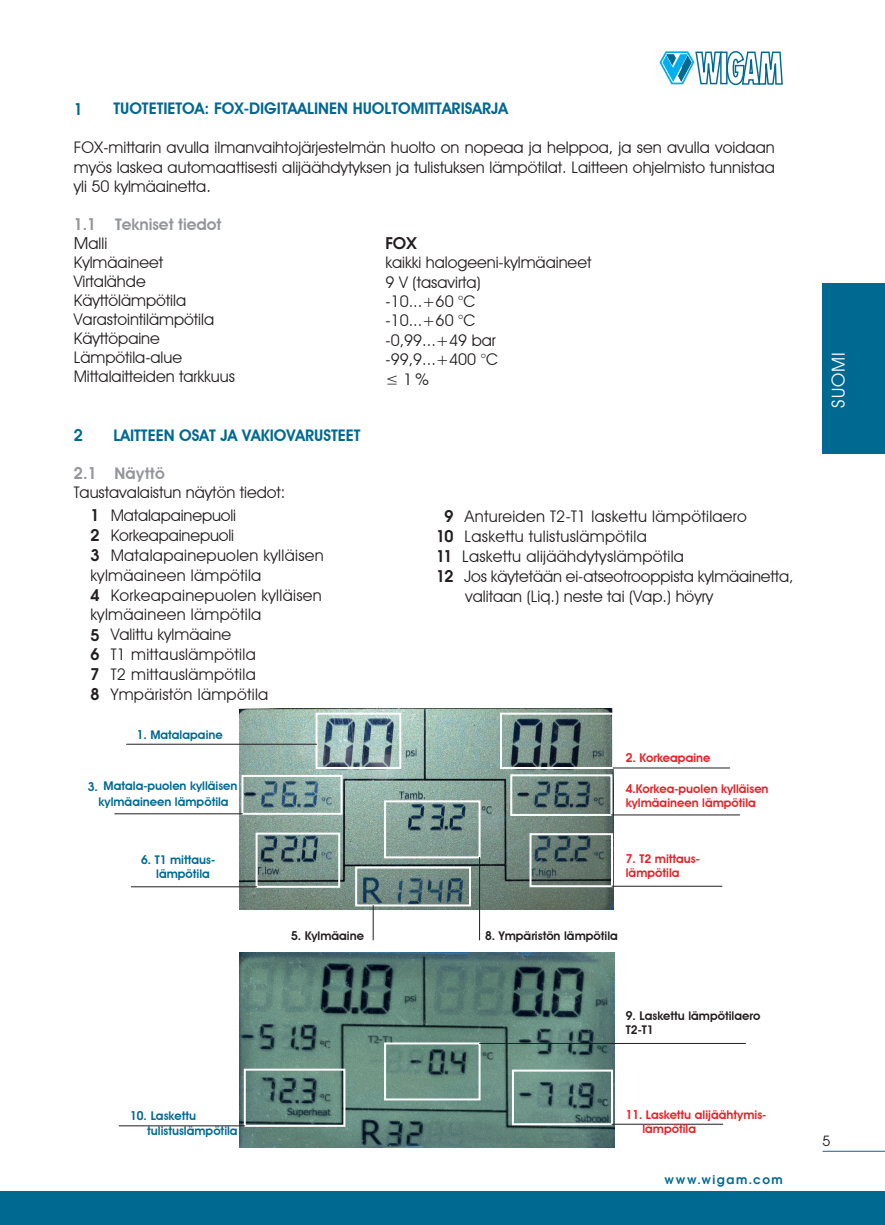
<style>
.page{position:relative;width:885px;height:1225px;background:#fff}
.page>*{position:absolute;margin:0;border:0;box-sizing:border-box;transform-origin:0 0}
.t1{font:18px "Avant Garde IT Cby BT";letter-spacing:.06em;color:#fff}
.t2{font:16px/19px "Avant Garde IT Cby BT";color:#231f20}
.t3{font:16px/19.8px "Avant Garde IT Cby BT";letter-spacing:.02em;color:#231f20}
.t4{font:600 16px "Avant Garde IT Cby BT";color:#006991}
.t5{font:600 16px "Avant Garde";color:#231f20}
.t6{font:600 16px "Avant Garde";color:#006991}
.t7{font:14px "Avant Garde";color:#231f20}
.t8{font:600 12px/13.8px "Avant Garde IT Cby BT";color:#ee1d23}
.t9{font:600 12px/16px "Avant Garde IT Cby BT";color:#006991}
.t10{font:600 12px/13.8px "Avant Garde IT Cby BT";color:#231f20}
.t11{font:600 12px "Avant Garde";letter-spacing:.13em;color:#006991}
.s1{font-family:"Avant Garde"}
.s2{font-family:"Avant Garde";font-weight:600;color:#939598}
.s3{font-weight:600;color:#939598}
.s4{font-family:"Avant Garde";font-weight:600}
</style>
<div class="page">
<div style="left:0;top:1174px;width:17px;height:51px;background:#006991"></div>
<svg style="left:0;top:1174px;width:17px;height:17px"></svg>
<div style="left:17px;top:1174px;width:867px;height:51px;background:#006991"></div>
<svg style="left:17px;top:1134px;width:867px;height:57px"></svg>
<hr style="left:822px;top:1150px;width:62px;height:1px;background:#006991">
<svg style="left:659px;top:51px;width:123px;height:34px"></svg>
<div style="left:822px;top:283px;width:62px;height:171px;background:#006991"></div>
<img style="left:240px;top:708px;width:373px;height:201px">
<div style="left:315px;top:712px;width:86px;height:57px;border:2px solid #fff"></div>
<div style="left:500px;top:712px;width:114px;height:57px;border:2px solid #fff"></div>
<div style="left:241px;top:775px;width:101px;height:40px;border:2px solid #fff"></div>
<div style="left:255px;top:832px;width:85px;height:55px;border:2px solid #fff"></div>
<div style="left:384px;top:800px;width:96px;height:58px;border:2px solid #fff"></div>
<div style="left:355px;top:866px;width:116px;height:40px;border:2px solid #fff"></div>
<div style="left:510px;top:774px;width:102px;height:42px;border:2px solid #fff"></div>
<div style="left:529px;top:833px;width:84px;height:54px;border:2px solid #fff"></div>
<hr style="left:126px;top:743px;width:190px;height:1px;background:#231f20">
<hr style="left:115px;top:813px;width:127px;height:1px;background:#231f20">
<hr style="left:131px;top:886px;width:125px;height:1px;background:#231f20">
<hr style="left:612px;top:885px;width:110px;height:1px;background:#231f20">
<hr style="left:611px;top:814px;width:128px;height:1px;background:#231f20">
<hr style="left:613px;top:767px;width:116px;height:1px;background:#231f20">
<hr style="left:479px;top:857px;width:1px;height:83px;background:#231f20">
<hr style="left:372px;top:905px;width:1px;height:35px;background:#231f20">
<img style="left:240px;top:952px;width:374px;height:195px">
<div style="left:244px;top:1068px;width:101px;height:58px;border:2px solid #fff"></div>
<div style="left:384px;top:1042px;width:96px;height:58px;border:2px solid #fff"></div>
<div style="left:512px;top:1069px;width:101px;height:56px;border:2px solid #fff"></div>
<hr style="left:119px;top:1125px;width:126px;height:1px;background:#231f20">
<hr style="left:612px;top:1123px;width:110px;height:1px;background:#231f20">
<hr style="left:479px;top:1043px;width:266px;height:1px;background:#231f20">
<p class="t6" style="left:74px;top:99px;width:10px">1</p>
<p class="t4" style="left:113px;top:99px;width:396px">TUOTETIETOA: FOX-DIGITAALINEN HUOLTOMITTARISARJA</p>
<p class="t2" style="left:74px;top:137px;width:702px;text-align:justify">FOX-mittarin avulla ilmanvaihtojärjestelmän huolto on nopeaa ja helppoa, ja sen avulla voidaan myös laskea automaattisesti alijäähdytyksen ja tulistuksen lämpötilat. Laitteen ohjelmisto tunnistaa yli 50 kylmäainetta<span class="s1">.</span></p>
<p class="t2" style="left:74px;top:215px;width:163px"><span class="s2">1.1</span> <span class="s3">Tekniset tiedot<br></span><span class="s1">M</span>alli<br>Kylmäaineet<br>Virtalähde<br>Käyttölämpötila<br>Varastointilämpötila<br>Käyttöpaine<br>Lämpötila-alue<br>Mittalaitteiden tarkkuus</p>
<p class="t5" style="left:385px;top:233px;width:33px">FOX</p>
<p class="t2" style="left:385px;top:253px;width:207px">kaikki halogeeni-kylmäaineet<br>9 V (tasavirta)<br>-10...+60 °C<br>-10...+60 °C<br>-0,99...+49 bar<br>-99,9...+400 °C<br>≤ 1 %</p>
<p class="t6" style="left:74px;top:425px;width:10px">2</p>
<p class="t4" style="left:113px;top:425px;width:248px">LAITTEEN OSAT JA VAKIOVARUSTEET</p>
<p class="t2" style="left:74px;top:464px;width:213px"><span class="s2">2.1</span> <span class="s3">Näyttö<br></span>Taustavalaistun näytön tiedot<span class="s1">:</span></p>
<p class="t3" style="left:90px;top:505px;width:235px"><span class="s4">1</span> Matalapainepuoli<br><span class="s4">2</span> Korkeapainepuoli<br><span class="s4">3</span> Matalapainepuolen kylläisen kylmäaineen lämpötila<br><span class="s4">4</span> Korkeapainepuolen kylläisen kylmäaineen lämpötila<br><span class="s4">5</span> Valittu kylmäaine<br><span class="s4">6</span> T1 mittauslämpötila<br><span class="s4">7</span> T2 mittauslämpötila<br><span class="s4">8</span> Ympäristön lämpötila</p>
<p class="t9" style="left:137px;top:726px;width:87px"><span class="s1">1.</span> Matalapaine</p>
<p class="t9" style="left:88px;top:778px;width:151px;text-align:center"><span class="s1">3.</span> Matala-puolen kylläisen kylmäaineen lämpötila</p>
<p class="t9" style="left:156px;top:852px;width:60px;line-height:13.8px;text-indent:-15px"><span class="s1">6.</span> T1 mittaus&shy;lämpötila</p>
<p class="t3" style="left:444px;top:506px;width:304px"><span class="s4">9</span> Antureiden T2-T1 laskettu lämpötilaero</p>
<p class="t3" style="left:436px;top:526px;width:212px"><span class="s4">10</span> Laskettu tulistuslämpötila</p>
<p class="t3" style="left:436px;top:546px;width:249px"><span class="s4">11</span> Laskettu alijäähdytyslämpötila</p>
<p class="t2" style="left:436px;top:566px;width:359px"><span class="s4">12</span> Jos käytetään ei-atseotrooppista kylmäainetta,</p>
<p class="t2" style="left:465px;top:586px;width:249px">valitaan (Liq.) neste tai (Vap.) höyry</p>
<p class="t8" style="left:625px;top:751px;width:86px"><span class="s1">2.</span> Korkeapaine</p>
<p class="t8" style="left:625px;top:781px;width:144px"><span class="s1">4.</span>Korkea-puolen kylläisen kylmäaineen lämpötila</p>
<p class="t8" style="left:625px;top:851px;width:76px"><span class="s1">7.</span> T2 mittaus&shy;lämpötila</p>
<p class="t9" style="left:147px;top:1108px;width:92px;line-height:14.4px;text-indent:-17px"><span class="s1">10.</span> Laskettu tulistuslämpötila</p>
<p class="t10" style="left:291px;top:928px;width:74px"><span class="s1">5.</span> Kylmäaine</p>
<p class="t10" style="left:485px;top:928px;width:134px"><span class="s1">8.</span> Ympäristön lämpötila</p>
<p class="t10" style="left:625px;top:1009px;width:136px"><span class="s1">9.</span> Laskettu lämpötilaero<br>T2-T1</p>
<p class="t8" style="left:642px;top:1107px;width:125px;line-height:14.4px;text-indent:-16px"><span class="s1">11.</span> Laskettu alijäähtymis&shy;lämpötila</p>
<p class="t11" style="left:664px;top:1171px;width:120px">www.wigam.com</p>
<p class="t1" style="left:827px;top:408px;width:57px;rotate:-90deg">SUOMI</p>
<p class="t7" style="left:822px;top:1132px;width:9px">5</p>
</div>
